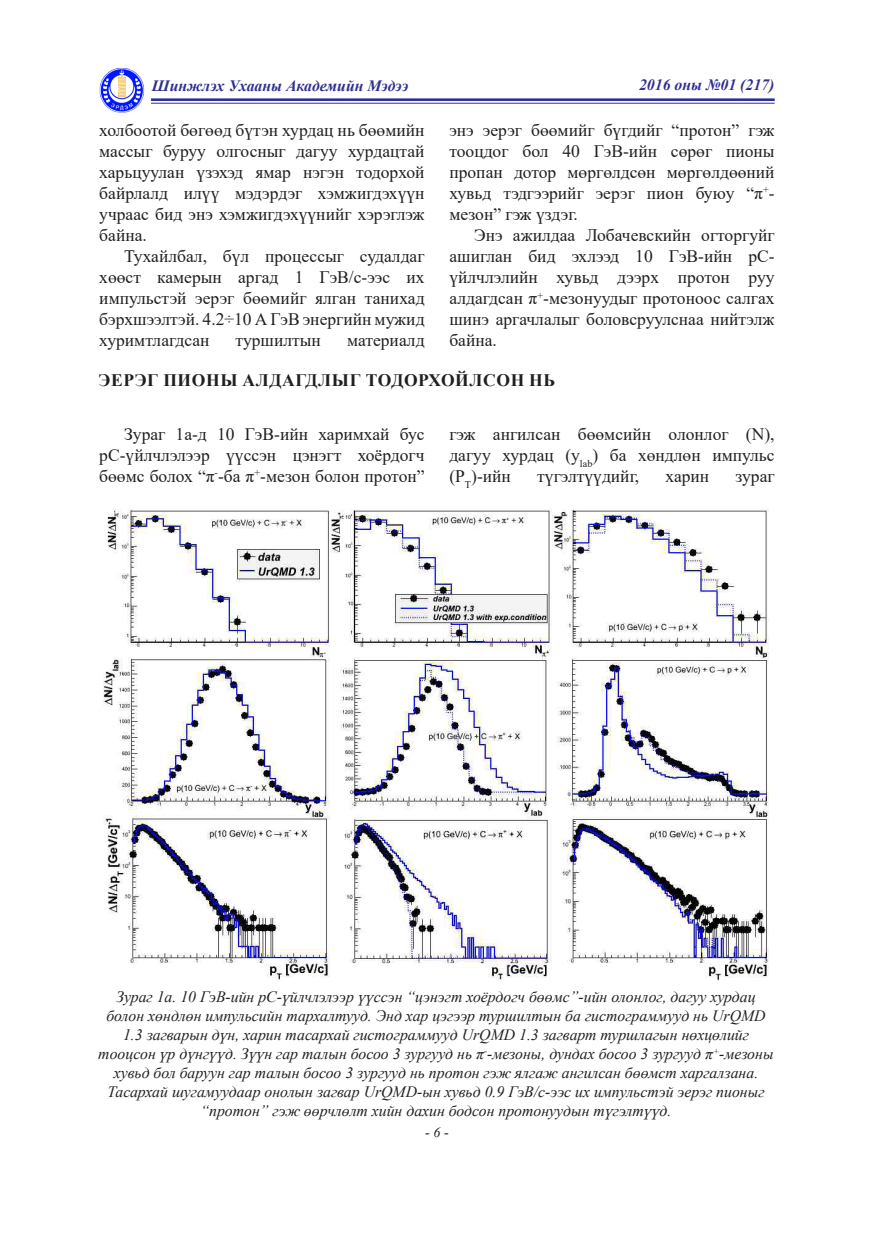
<style>
.page{position:relative;width:874px;height:1241px;background:#fff}
.page>*{position:absolute;margin:0;border:0;box-sizing:border-box;transform-origin:0 0}
.t1{font:17.5px/21px "Times New Roman";color:#231f20;text-align:justify}
.t2{font:700 17.5px "Times New Roman";letter-spacing:.035em;color:#231f20}
.t3{font:italic 15.75px/18.9px "Times New Roman";color:#231f20;text-align:center}
.t4{font:italic 700 15.75px "Times New Roman";color:#2e3092}
.t5{font:italic 14px "Times New Roman";color:#231f20}
</style>
<div class="page">
<hr style="left:151px;top:98px;width:623px;height:3px;background:#2e3092">
<hr style="left:151px;top:103px;width:623px;height:1px;background:#2e3092">
<img style="left:99px;top:68px;width:45px;height:45px">
<img style="left:103px;top:509px;width:666px;height:470px">
<p class="t4" style="left:152px;top:75px;width:258px">Шинжлэх Ухааны Академийн Мэдээ</p>
<p class="t4" style="left:638px;top:74px;width:137px">2016 оны №01 (217)</p>
<p class="t1" style="left:449px;top:119px;width:326px">энэ эерэг бөөмийг бүгдийг “протон” гэж тооцдог бол 40 ГэВ-ийн сөрөг пионы пропан дотор мөргөлдсөн мөргөлдөөний хувьд тэдгээрийг эерэг пион буюу “π<sup>+</sup>- мезон” гэж үздэг.</p>
<p class="t1" style="left:449px;top:224px;width:326px;text-indent:25px">Энэ ажилдаа Лобачевскийн огторгуйг ашиглан бид эхлээд 10 ГэВ-ийн рС&shy;үйлчлэлийн хувьд дээрх протон руу алдагдсан π<sup>+</sup>-мезонуудыг протоноос салгах шинэ аргачлалыг боловсруулснаа нийтэлж байна.</p>
<p class="t2" style="left:99px;top:367px;width:457px">ЭЕРЭГ ПИОНЫ АЛДАГДЛЫГ ТОДОРХОЙЛСОН НЬ</p>
<p class="t1" style="left:99px;top:423px;width:326px;text-indent:25px">Зураг 1а-д 10 ГэВ-ийн харимхай бус рС-үйлчлэлээр үүссэн цэнэгт хоёрдогч бөөмс болох “π<sup>-</sup>-ба π<sup>+</sup>-мезон болон протон”</p>
<p class="t1" style="left:449px;top:423px;width:326px">гэж ангилсан бөөмсийн олонлог (N), дагуу хурдац (y<sub>lab</sub>) ба хөндлөн импульс (P<sub>T</sub>)-ийн</p>
<p class="t1" style="left:99px;top:119px;width:326px">холбоотой бөгөөд бүтэн хурдац нь бөөмийн массыг буруу олгосныг дагуу хурдацтай харьцуулан үзэхэд ямар нэгэн тодорхой байрлалд илүү мэдэрдэг хэмжигдэхүүн учраас бид энэ хэмжигдэхүүнийг хэрэглэж байна.</p>
<p class="t1" style="left:99px;top:245px;width:326px;text-indent:25px">Тухайлбал, бүл процессыг судалдаг хөөст камерын аргад 1 ГэВ/c-ээс их импульстэй эерэг бөөмийг ялган танихад бэрхшээлтэй. 4.2÷10 А ГэВ энергийн мужид хуримтлагдсан</p>
<p class="t1" style="left:235px;top:329px;width:87px">туршилтын</p>
<p class="t1" style="left:347px;top:329px;width:79px">материалд</p>
<p class="t1" style="left:537px;top:465px;width:103px">түгэлтүүдийг,</p>
<p class="t1" style="left:665px;top:465px;width:45px">харин</p>
<p class="t1" style="left:735px;top:465px;width:40px">зураг</p>
<p class="t3" style="left:98px;top:986px;width:676px">Зураг 1а. 10 ГэВ-ийн рС-үйлчлэлээр үүссэн “цэнэгт хоёрдогч бөөмс”-ийн олонлог, дагуу хурдац болон хөндлөн импульсийн тархалтууд. Энд хар цэгээр туршилтын ба гистограммууд нь UrQMD 1.3 загварын дүн, харин тасархай гистограммууд UrQMD 1.3 загварт туршлагын нөхцөлийг тооцсон үр дүнгүүд. Зүүн гар талын босоо 3 зургууд нь π<sup>-</sup>-мезоны, дундах босоо 3 зургууд π<sup>+</sup>-мезоны хувьд бол баруун гар талын босоо 3 зургууд нь протон гэж ялгаж ангилсан бөөмст харгалзана.<br>Тасархай шугамуудаар онолын загвар UrQMD-ын хувьд 0.9 ГэВ/с-ээс их импульстэй эерэг пионыг “протон” гэж өөрчлөлт хийн дахин бодсон протонуудын түгэлтүүд.</p>
<p class="t5" style="left:425px;top:1122px;width:25px">- 6 -</p>
</div>
